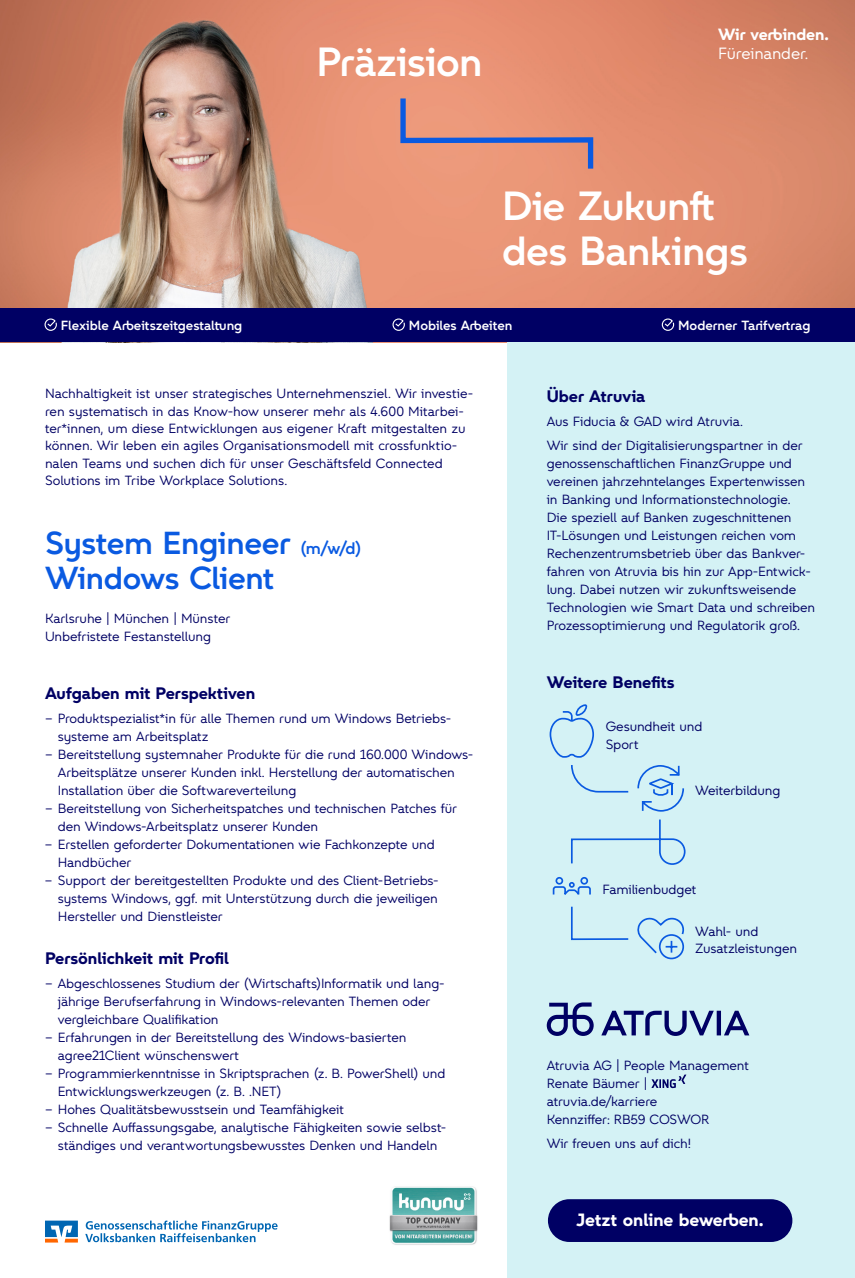
<style>
.page{position:relative;width:855px;height:1278px;background:#fff}
.page>*{position:absolute;margin:0;border:0;box-sizing:border-box;transform-origin:0 0}
.t1{font:500 41.25px/45.1px "VIA Type";letter-spacing:-.015em;color:#fff}
.t2{font:500 32.25px/34.5px "VIA Type";letter-spacing:-.01em;color:#0a5ae1}
.t3{font:700 18.08px "VIA Type";letter-spacing:-.005em;color:#fff}
.t4{font:700 16.88px "VIA Type";color:#000064}
.t5{font:700 16.5px "VIA Type";letter-spacing:-.005em;color:#fff}
.t6{font:16.5px "VIA Type";letter-spacing:-.015em;color:#fff}
.t7{font:13.5px/18px "VIA Type";letter-spacing:-.01em;color:#000064}
.t8{font:500 13.5px "VIA Type";letter-spacing:-.005em;color:#fff}
.s1{font-size:16.88px}
</style>
<div class="page">
<img style="left:0;top:0;width:855px;height:308px">
<svg style="left:398px;top:93px;width:198px;height:81px;background:#d79181"></svg>
<div style="left:508px;top:342px;width:347px;height:935px;background:#d4f2f5"></div>
<svg style="left:651px;top:1074px;width:35px;height:14px"></svg>
<div style="left:0;top:308px;width:855px;height:34px;background:#000064"></div>
<svg style="left:44px;top:318px;width:13px;height:13px"></svg>
<svg style="left:392px;top:318px;width:13px;height:13px"></svg>
<svg style="left:661px;top:318px;width:14px;height:13px"></svg>
<svg style="left:571px;top:906px;width:58px;height:34px"></svg>
<svg style="left:549px;top:704px;width:137px;height:161px"></svg>
<svg style="left:637px;top:917px;width:48px;height:43px"></svg>
<svg style="left:552px;top:877px;width:39px;height:18px"></svg>
<img style="left:389px;top:1186px;width:89px;height:59px">
<div style="left:548px;top:1198px;width:244px;height:43px;background:#000064;border-radius:21px"></div>
<svg style="left:85px;top:1220px;width:193px;height:22px"></svg>
<svg style="left:45px;top:1220px;width:33px;height:22px"></svg>
<svg style="left:601px;top:1010px;width:148px;height:25px"></svg>
<svg style="left:547px;top:1002px;width:47px;height:33px"></svg>
<h1 class="t1" style="left:316px;top:39px;width:168px">Präzision</h1>
<p class="t5" style="left:718px;top:23px;width:112px">Wir verbinden.</p>
<p class="t6" style="left:718px;top:43px;width:92px">Füreinander.</p>
<h1 class="t1" style="left:502px;top:182px;width:247px">Die Zukunft des Bankings</h1>
<p class="t8" style="left:61px;top:316px;width:183px">Flexible Arbeitszeitgestaltung</p>
<p class="t8" style="left:409px;top:316px;width:105px">Mobiles Arbeiten</p>
<p class="t8" style="left:678px;top:316px;width:134px">Moderner Tarifvertrag</p>
<p class="t7" style="left:45px;top:385px;width:430px;line-height:17.2px">Nachhaltigkeit ist unser strategisches Unternehmensziel. Wir investie&shy;ren systematisch in das Know-how unserer mehr als 4.600 Mitarbei&shy;ter*innen, um diese Entwicklungen aus eigener Kraft mitgestalten zu können. Wir leben ein agiles Organisationsmodell mit crossfunktio&shy;nalen Teams und suchen dich für unser Geschäftsfeld Connected Solutions im Tribe Workplace Solutions.</p>
<h2 class="t2" style="left:45px;top:525px;width:318px">System Engineer <span class="s1">(m/w/d)<br></span>Windows Client</h2>
<p class="t7" style="left:45px;top:609px;width:187px;line-height:17.6px">Karlsruhe | München | Münster<br>Unbefristete Festanstellung</p>
<p class="t4" style="left:45px;top:682px;width:212px">Aufgaben mit Perspektiven</p>
<p class="t7" style="left:58px;top:709px;width:395px;text-indent:-13px">– Produktspezialist*in für alle Themen rund um Windows Betriebs&shy;systeme am Arbeitsplatz</p>
<p class="t7" style="left:58px;top:745px;width:415px;text-indent:-13px">– Bereitstellung systemnaher Produkte für die rund 160.000 Windows-<br>Arbeitsplätze unserer Kunden inkl. Herstellung der automatischen<br>Installation über die Softwareverteilung</p>
<p class="t7" style="left:58px;top:799px;width:401px;text-indent:-13px">– Bereitstellung von Sicherheitspatches und technischen Patches für den Windows-Arbeitsplatz unserer Kunden</p>
<p class="t7" style="left:58px;top:835px;width:379px;text-indent:-13px">– Erstellen geforderter Dokumentationen wie Fachkonzepte und<br>Handbücher</p>
<p class="t7" style="left:58px;top:871px;width:382px;text-align:justify;text-indent:-13px">– Support der bereitgestellten Produkte und des Client-Betriebs&shy;systems Windows, ggf. mit Unterstützung durch die jeweiligen Hersteller und Dienstleister</p>
<p class="t4" style="left:45px;top:947px;width:186px">Persönlichkeit mit Profil</p>
<p class="t7" style="left:58px;top:974px;width:388px;text-indent:-13px">– Abgeschlossenes Studium der (Wirtschafts)Informatik und lang&shy;jährige Berufserfahrung in Windows-relevanten Themen oder vergleichbare Qualifikation</p>
<p class="t7" style="left:58px;top:1028px;width:350px;text-indent:-13px">– Erfahrungen in der Bereitstellung des Windows-basierten agree21Client wünschenswert</p>
<p class="t7" style="left:58px;top:1064px;width:389px;text-indent:-13px">– Programmierkenntnisse in Skriptsprachen (z. B. PowerShell) und<br>Entwicklungswerkzeugen (z. B. .NET)</p>
<p class="t7" style="left:45px;top:1100px;width:301px">– Hohes Qualitätsbewusstsein und Teamfähigkeit</p>
<p class="t7" style="left:45px;top:1118px;width:403px;text-align:center">– Schnelle Auffassungsgabe, analytische Fähigkeiten sowie selbst&shy;ständiges und verantwortungsbewusstes Denken und Handeln</p>
<p class="t4" style="left:547px;top:385px;width:100px">Über Atruvia</p>
<p class="t7" style="left:547px;top:409px;width:257px;line-height:24px">Aus Fiducia &amp; GAD wird Atruvia.<br>Wir sind der Digitalisierungspartner in der</p>
<p class="t7" style="left:547px;top:454px;width:270px">genossenschaftlichen FinanzGruppe und vereinen jahrzehntelanges Expertenwissen in Banking und Informationstechnologie.<br>Die speziell auf Banken zugeschnittenen IT-Lösungen und Leistungen reichen vom Rechenzentrumsbetrieb über das Bankver&shy;fahren von Atruvia bis hin zur App-Entwick&shy;lung. Dabei nutzen wir zukunftsweisende Technologien wie Smart Data und schreiben Prozessoptimierung und Regulatorik groß.</p>
<p class="t4" style="left:547px;top:671px;width:129px">Weitere Benefits</p>
<p class="t7" style="left:606px;top:717px;width:98px;line-height:17.2px">Gesundheit und<br>Sport</p>
<p class="t7" style="left:695px;top:780px;width:87px">Weiterbildung</p>
<p class="t7" style="left:602px;top:880px;width:96px">Familienbudget</p>
<p class="t7" style="left:695px;top:922px;width:103px;line-height:17.2px">Wahl- und<br>Zusatzleistungen</p>
<p class="t7" style="left:547px;top:1056px;width:204px">Atruvia AG | People Management<br>Renate Bäumer | atruvia.de/karriere<br>Kennziffer: RB59 COSWOR</p>
<p class="t7" style="left:547px;top:1134px;width:146px">Wir freuen uns auf dich!</p>
<h3 class="t3" style="left:577px;top:1208px;width:189px">Jetzt online bewerben.</h3>
</div>
